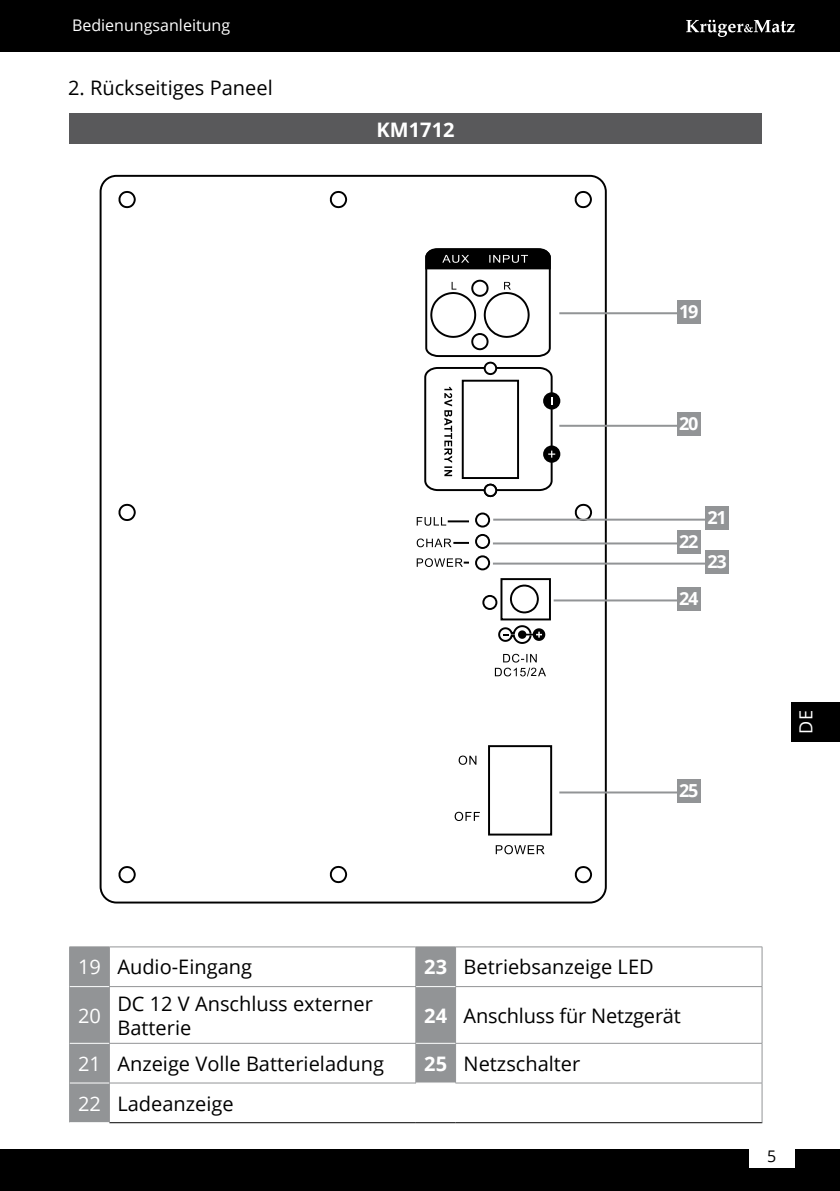
<style>
.page{position:relative;width:840px;height:1191px;background:#fff}
.page>*{position:absolute;margin:0;border:0;box-sizing:border-box;transform-origin:0 0}
.t1{font:20px/24px "Open Sans";color:#000}
.t2{font:700 20px "Open Sans";color:#fff}
.t3{font:20px "Open Sans";color:#fff}
.t4{font:700 18px "Open Sans";letter-spacing:-.075em;color:#fff}
.t5{font:18px "Open Sans";color:#fff}
.t6{font:16px "Open Sans";color:#fff}
.t7{font:16px "Open Sans";color:#000}
.s1{color:#fff}
.s2{font-weight:700;color:#fff}
</style>
<div class="page">
<div style="left:0;top:1149px;width:839px;height:42px;background:#000"></div>
<div style="left:0;top:0;width:839px;height:51px;background:#000"></div>
<svg style="left:686px;top:20px;width:108px;height:17px"></svg>
<div style="left:748px;top:1144px;width:46px;height:24px;background:#fff"></div>
<div style="left:790px;top:702px;width:49px;height:40px;background:#000"></div>
<svg style="left:99px;top:174px;width:508px;height:730px"></svg>
<svg style="left:495px;top:845px;width:49px;height:9px"></svg>
<svg style="left:458px;top:755px;width:18px;height:10px"></svg>
<svg style="left:454px;top:811px;width:25px;height:10px"></svg>
<div style="left:488px;top:745px;width:64px;height:90px;border:2px solid #000"></div>
<svg style="left:494px;top:654px;width:51px;height:22px"></svg>
<div style="left:543px;top:393px;width:16px;height:15px;background:#000;border-radius:50%"></div>
<div style="left:543px;top:392px;width:17px;height:17px;border:2px solid #000;border-radius:50%"></div>
<div style="left:543px;top:446px;width:16px;height:16px;background:#000;border-radius:50%"></div>
<div style="left:543px;top:445px;width:17px;height:18px;border:2px solid #000;border-radius:50%"></div>
<svg style="left:416px;top:247px;width:139px;height:398px"></svg>
<hr style="left:559px;top:312px;width:125px;height:2px;background:#929496">
<div style="left:676px;top:300px;width:24px;height:23px;background:#929496"></div>
<hr style="left:559px;top:425px;width:127px;height:2px;background:#929496">
<div style="left:676px;top:412px;width:24px;height:24px;background:#929496"></div>
<hr style="left:493px;top:518px;width:222px;height:2px;background:#929496">
<div style="left:704px;top:506px;width:24px;height:23px;background:#929496"></div>
<hr style="left:492px;top:542px;width:194px;height:2px;background:#929496">
<div style="left:676px;top:530px;width:24px;height:23px;background:#929496"></div>
<hr style="left:492px;top:562px;width:223px;height:2px;background:#929496">
<div style="left:704px;top:550px;width:24px;height:23px;background:#929496"></div>
<hr style="left:553px;top:599px;width:133px;height:2px;background:#929496">
<div style="left:676px;top:587px;width:24px;height:23px;background:#929496"></div>
<hr style="left:559px;top:791px;width:127px;height:2px;background:#929496">
<div style="left:676px;top:779px;width:24px;height:23px;background:#929496"></div>
<div style="left:69px;top:113px;width:692px;height:31px;background:#59595b"></div>
<div style="left:70px;top:947px;width:39px;height:175px;background:#929496"></div>
<div style="left:416px;top:947px;width:39px;height:135px;background:#929496"></div>
<hr style="left:69px;top:946px;width:40px;height:1px;background:#929496">
<hr style="left:69px;top:947px;width:1px;height:39px;background:#929496">
<hr style="left:109px;top:946px;width:306px;height:1px;background:#929496">
<hr style="left:109px;top:947px;width:1px;height:39px;background:#929496">
<hr style="left:415px;top:946px;width:40px;height:1px;background:#929496">
<hr style="left:415px;top:947px;width:1px;height:39px;background:#929496">
<hr style="left:455px;top:946px;width:306px;height:1px;background:#929496">
<hr style="left:455px;top:947px;width:1px;height:39px;background:#929496">
<hr style="left:761px;top:947px;width:1px;height:39px;background:#929496">
<hr style="left:69px;top:986px;width:1px;height:57px;background:#929496">
<hr style="left:109px;top:986px;width:307px;height:1px;background:#929496">
<hr style="left:109px;top:986px;width:1px;height:57px;background:#929496">
<hr style="left:415px;top:986px;width:1px;height:57px;background:#929496">
<hr style="left:455px;top:986px;width:306px;height:1px;background:#929496">
<hr style="left:455px;top:986px;width:1px;height:57px;background:#929496">
<hr style="left:761px;top:986px;width:1px;height:57px;background:#929496">
<hr style="left:69px;top:1043px;width:1px;height:40px;background:#929496">
<hr style="left:109px;top:1043px;width:307px;height:1px;background:#929496">
<hr style="left:109px;top:1043px;width:1px;height:39px;background:#929496">
<hr style="left:415px;top:1043px;width:1px;height:39px;background:#929496">
<hr style="left:455px;top:1043px;width:306px;height:1px;background:#929496">
<hr style="left:455px;top:1043px;width:1px;height:39px;background:#929496">
<hr style="left:761px;top:1043px;width:1px;height:39px;background:#929496">
<hr style="left:69px;top:1083px;width:1px;height:39px;background:#929496">
<hr style="left:109px;top:1082px;width:307px;height:1px;background:#929496">
<hr style="left:109px;top:1083px;width:1px;height:39px;background:#929496">
<hr style="left:455px;top:1082px;width:306px;height:1px;background:#929496">
<hr style="left:109px;top:1122px;width:306px;height:1px;background:#000">
<hr style="left:415px;top:1122px;width:40px;height:1px;background:#000">
<hr style="left:455px;top:1122px;width:306px;height:1px;background:#000">
<hr style="left:70px;top:986px;width:39px;height:1px;background:#fff">
<hr style="left:70px;top:1043px;width:39px;height:1px;background:#fff">
<hr style="left:70px;top:1082px;width:39px;height:1px;background:#fff">
<hr style="left:416px;top:986px;width:39px;height:1px;background:#fff">
<hr style="left:416px;top:1043px;width:39px;height:1px;background:#fff">
<hr style="left:761px;top:1083px;width:1px;height:39px;background:#929496">
<p class="t6" style="left:72px;top:14px;width:159px">Bedienungsanleitung</p>
<p class="t1" style="left:68px;top:75px;width:206px">2. Rückseitiges Paneel</p>
<p class="t2" style="left:376px;top:115px;width:79px">KM1712</p>
<p class="t4" style="left:678px;top:298px;width:21px">19</p>
<p class="t4" style="left:678px;top:411px;width:21px">20</p>
<p class="t4" style="left:678px;top:528px;width:21px">22</p>
<p class="t4" style="left:678px;top:585px;width:21px">24</p>
<p class="t4" style="left:707px;top:505px;width:21px">21</p>
<p class="t4" style="left:707px;top:548px;width:21px">23</p>
<p class="t4" style="left:678px;top:777px;width:21px">25</p>
<p class="t5" style="left:793px;top:733px;width:25px;rotate:-90deg">DE</p>
<p class="t1" style="left:78px;top:954px;width:175px"><span class="s1">19</span> Audio-Eingang</p>
<p class="t1" style="left:424px;top:954px;width:231px"><span class="s2">23</span> Betriebsanzeige LED</p>
<p class="t3" style="left:78px;top:1001px;width:24px">20</p>
<p class="t1" style="left:117px;top:990px;width:257px">DC 12 V Anschluss externer<br>Batterie</p>
<p class="t1" style="left:424px;top:1002px;width:258px"><span class="s2">24</span> Anschluss für Netzgerät</p>
<p class="t1" style="left:78px;top:1051px;width:307px"><span class="s1">21</span> Anzeige Volle Batterieladung</p>
<p class="t1" style="left:424px;top:1051px;width:157px"><span class="s2">25</span> Netzschalter</p>
<p class="t1" style="left:78px;top:1090px;width:157px"><span class="s1">22</span> Ladeanzeige</p>
<p class="t7" style="left:766px;top:1145px;width:11px">5</p>
</div>
